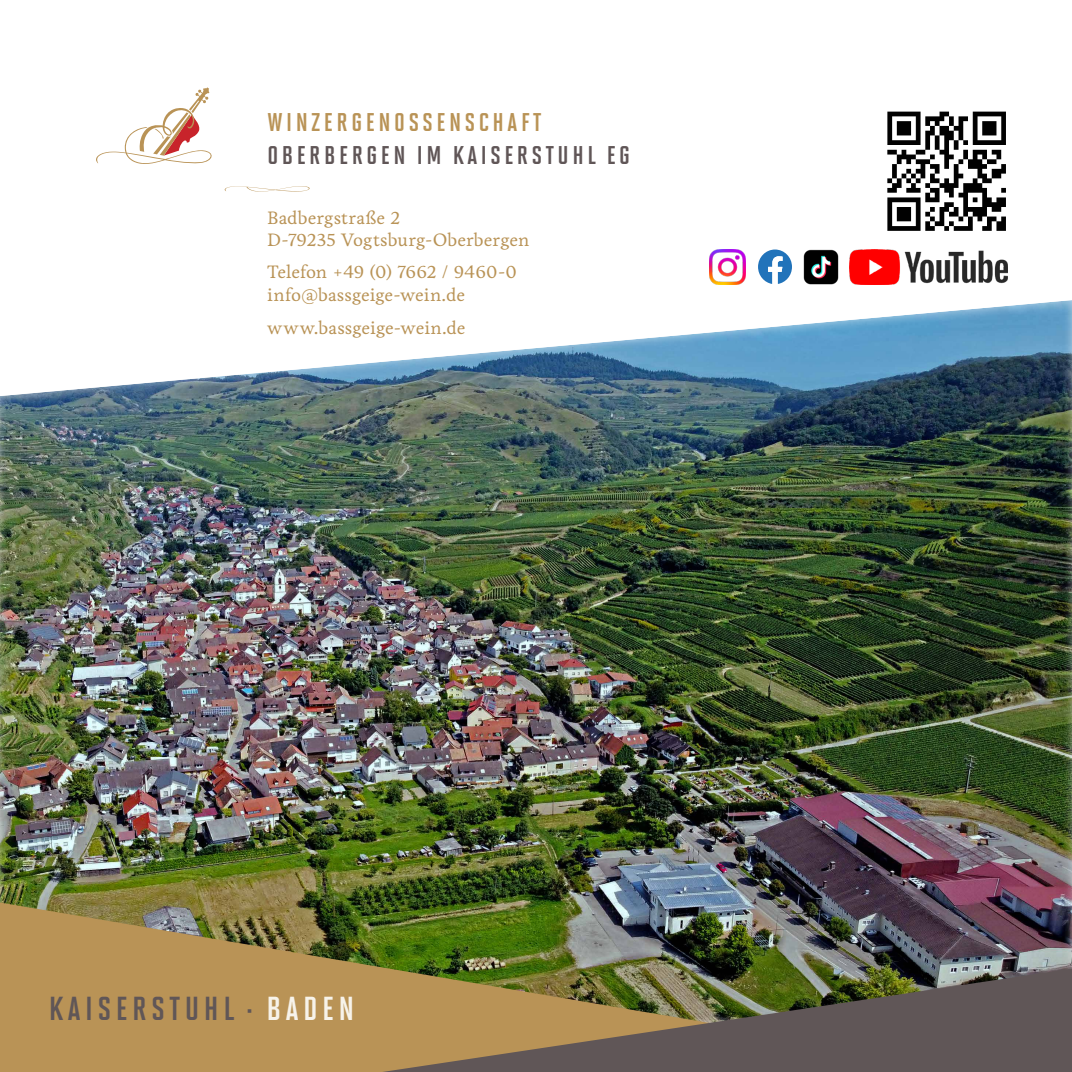
<style>
.page{position:relative;width:1072px;height:1072px;background:#fff}
.page>*{position:absolute;margin:0;border:0;box-sizing:border-box;transform-origin:0 0}
.t1{font:33.25px "Solano Gothic MVB Bd SC";letter-spacing:.14em;color:#605657}
.t2{font:25.72px "Solano Gothic MVB Bd SC";letter-spacing:.14em;color:#605657}
.t3{font:25.72px "Solano Gothic MVB Bd SC";letter-spacing:.14em;color:#b99356}
.t4{font:18.38px/22.1px "Livory";color:#b99356}
.s1{color:#f7f3ea}
</style>
<div class="page">
<div style="left:0;top:290px;width:1071px;height:735px;background:#fff;opacity:.75"></div>
<img style="left:887px;top:111px;width:119px;height:120px">
<img style="left:803px;top:249px;width:35px;height:35px">
<img style="left:849px;top:249px;width:158px;height:35px">
<svg style="left:758px;top:249px;width:34px;height:35px"></svg>
<img style="left:0;top:902px;width:939px;height:169px">
<svg style="left:225px;top:186px;width:84px;height:6px"></svg>
<svg style="left:96px;top:87px;width:116px;height:77px"></svg>
<img style="left:710px;top:249px;width:35px;height:35px">
<img style="left:382px;top:968px;width:689px;height:103px">
<h2 class="t3" style="left:267px;top:108px;width:275px">WINZERGENOSSENSCHAFT</h2>
<h2 class="t2" style="left:267px;top:141px;width:364px">OBERBERGEN IM KAISERSTUHL EG</h2>
<p class="t4" style="left:267px;top:207px;width:264px">Badbergstraße 2<br>D-79235 Vogtsburg-Oberbergen</p>
<p class="t4" style="left:267px;top:261px;width:251px;line-height:22.9px">Telefon +49 (0) 7662 / 9460-0 info@bassgeige-wein.de</p>
<p class="t4" style="left:267px;top:316px;width:200px">www.bassgeige-wein.de</p>
<h1 class="t1" style="left:49px;top:990px;width:307px">KAISERSTUHL · <span class="s1">BADEN</span></h1>
</div>
